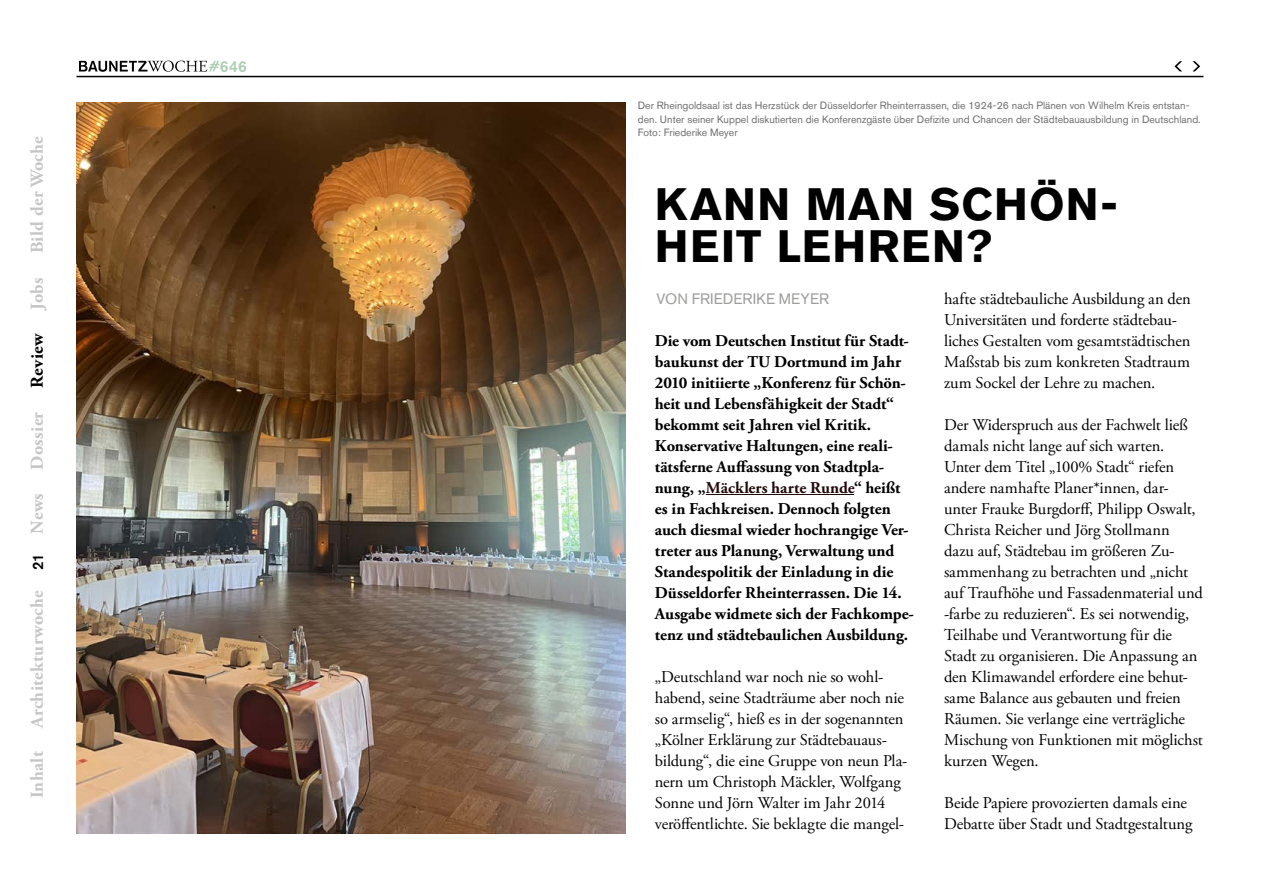
<style>
.page{position:relative;width:1263px;height:893px;background:#fff}
.page>*{position:absolute;margin:0;border:0;box-sizing:border-box;transform-origin:0 0}
.t1{font:700 45px/42px "Akzidenz Grotesk BQ";letter-spacing:.03em;color:#000}
.t2{font:700 18px "Adobe Garamond Pro";letter-spacing:.02em;color:#c6c6c6}
.t3{font:700 18px "Adobe Garamond Pro";color:#000}
.t4{font:16.5px/21px "Adobe Garamond Pro";letter-spacing:-.005em;color:#000}
.t5{font:700 16.5px/21px "Adobe Garamond Pro";letter-spacing:-.005em;color:#000}
.t6{font:500 15.75px "Akzidenz Grotesk BQ";color:#adcfb2}
.t7{font:15px "Akzidenz Grotesk BQ";letter-spacing:.005em;color:#9d9d9c}
.t8{font:500 15px "Akzidenz Grotesk BQ";color:#000}
.t9{font:10.5px/13.5px "Akzidenz Grotesk BQ";color:#706f6f}
.s1{color:#220a0b}
</style>
<div class="page">
<hr style="left:77px;top:76px;width:1126px;height:1px;background:#000">
<svg style="left:1192px;top:61px;width:8px;height:10px"></svg>
<svg style="left:1174px;top:61px;width:8px;height:10px"></svg>
<hr style="left:706px;top:494px;width:148px;height:1px;background:#220a0b">
<img style="left:77px;top:102px;width:548px;height:731px">
<svg style="left:79px;top:61px;width:140px;height:11px"></svg>
<p class="t2" style="left:27px;top:253px;width:119px;rotate:-90deg">Bild der Woche</p>
<p class="t2" style="left:27px;top:310px;width:34px;rotate:-90deg">Jobs</p>
<p class="t3" style="left:27px;top:388px;width:57px;rotate:-90deg">Review</p>
<p class="t2" style="left:27px;top:470px;width:59px;rotate:-90deg">Dossier</p>
<p class="t2" style="left:27px;top:534px;width:42px;rotate:-90deg">News</p>
<p class="t8" style="left:29px;top:570px;width:18px;rotate:-90deg">21</p>
<p class="t2" style="left:27px;top:728px;width:139px;rotate:-90deg">Architekturwoche</p>
<p class="t2" style="left:27px;top:798px;width:49px;rotate:-90deg">Inhalt</p>
<p class="t6" style="left:220px;top:56px;width:29px">646</p>
<p class="t9" style="left:638px;top:99px;width:564px">Der Rheingoldsaal ist das Herzstück der Düsseldorfer Rheinterrassen, die 1924-26 nach Plänen von Wilhelm Kreis entstan&shy;den. Unter seiner Kuppel diskutierten die Konferenzgäste über Defizite und Chancen der Städtebauausbildung in Deutschland.<br>Foto: Friederike Meyer</p>
<h1 class="t1" style="left:655px;top:183px;width:464px">KANN MAN SCHÖN-<br>HEIT LEHREN?</h1>
<p class="t7" style="left:657px;top:290px;width:174px">VON FRIEDERIKE MEYER</p>
<p class="t5" style="left:655px;top:330px;width:261px">Die vom Deutschen Institut für Stadt&shy;baukunst der TU Dortmund im Jahr 2010 initiierte „Konferenz für Schön&shy;heit und Lebensfähigkeit der Stadt“ bekommt seit Jahren viel Kritik.<br>Konservative Haltungen, eine reali&shy;tätsferne Auffassung von Stadtpla&shy;nung, „<span class="s1">Mäcklers harte Runde</span>“ heißt es in Fachkreisen. Dennoch folgten auch diesmal wieder hochrangige Ver&shy;treter aus Planung, Verwaltung und Standespolitik der Einladung in die Düsseldorfer Rheinterrassen. Die 14.<br>Ausgabe widmete sich der Fachkompe&shy;tenz und städtebaulichen Ausbildung.</p>
<p class="t4" style="left:655px;top:667px;width:254px">„Deutschland war noch nie so wohl&shy;habend, seine Stadträume aber noch nie so armselig“, hieß es in der sogenannten „Kölner Erklärung zur Städtebauaus&shy;bildung“, die eine Gruppe von neun Pla&shy;nern um Christoph Mäckler, Wolfgang Sonne und Jörn Walter im Jahr 2014 veröffentlichte. Sie beklagte die mangel-</p>
<p class="t4" style="left:944px;top:289px;width:248px">hafte städtebauliche Ausbildung an den Universitäten und forderte städtebau&shy;liches Gestalten vom gesamtstädtischen Maßstab bis zum konkreten Stadtraum zum Sockel der Lehre zu machen.</p>
<p class="t4" style="left:944px;top:415px;width:260px">Der Widerspruch aus der Fachwelt ließ damals nicht lange auf sich warten.<br>Unter dem Titel „100% Stadt“ riefen andere namhafte Planer*innen, dar&shy;unter Frauke Burgdorff, Philipp Oswalt, Christa Reicher und Jörg Stollmann dazu auf, Städtebau im größeren Zu&shy;sammenhang zu betrachten und „nicht auf Traufhöhe und Fassadenmaterial und -farbe zu reduzieren“. Es sei notwendig, Teilhabe und Verantwortung für die Stadt zu organisieren. Die Anpassung an den Klimawandel erfordere eine behut&shy;same Balance aus gebauten und freien Räumen. Sie verlange eine verträgliche Mischung von Funktionen mit möglichst kurzen Wegen.</p>
<p class="t4" style="left:944px;top:793px;width:250px">Beide Papiere provozierten damals eine<br>Debatte über Stadt und Stadtgestaltung</p>
</div>
